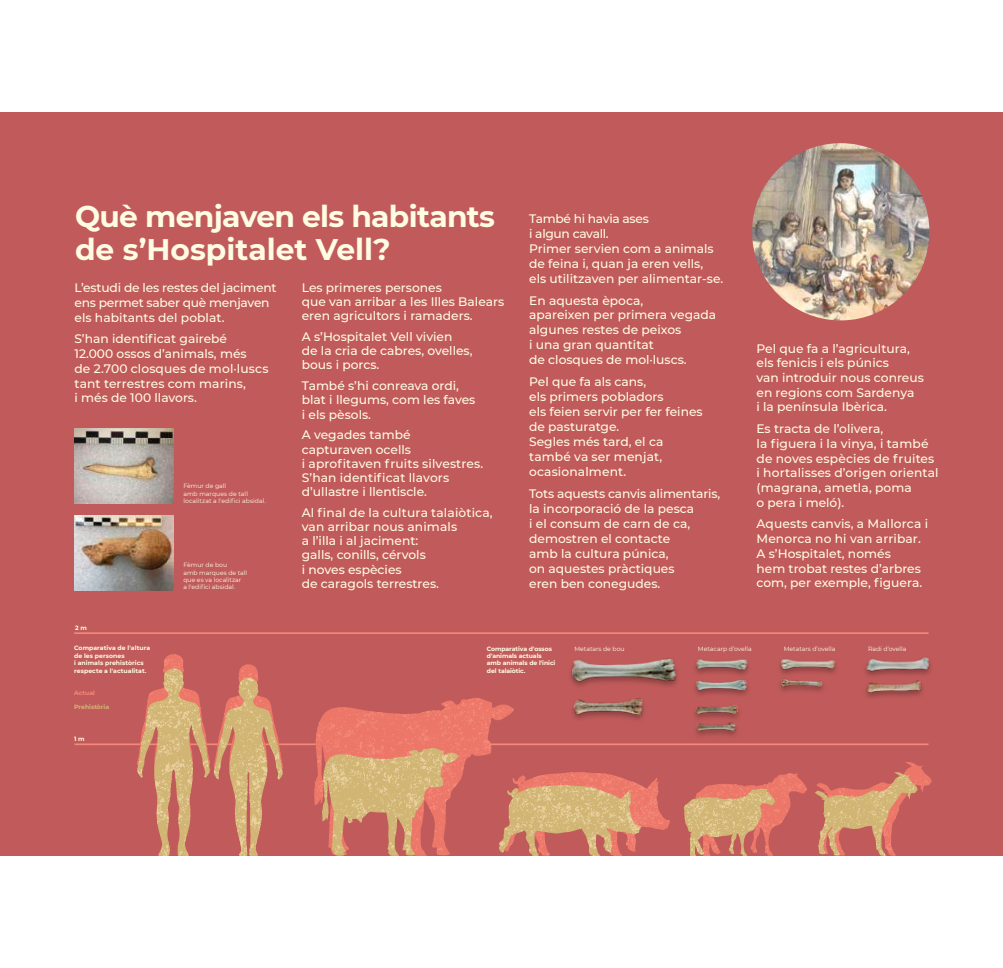
<style>
.page{position:relative;width:1003px;height:968px;background:#fff}
.page>*{position:absolute;margin:0;border:0;box-sizing:border-box;transform-origin:0 0}
.t1{font:700 29.75px/33.2px "Montserrat";letter-spacing:-.025em;color:#fffce4}
.t2{font:500 12.25px/14.9px "Montserrat";color:#fffce4}
.t3{font:6.12px/7.4px "Montserrat";color:#fffce4}
.t4{font:700 6.12px/7.4px "Montserrat";color:#fffce4}
.t5{font:700 6.12px "Montserrat";color:#d0b574}
.t6{font:700 6.12px "Montserrat";color:#f48879}
</style>
<div class="page">
<div style="left:0;top:112px;width:1002px;height:744px;background:#c15b5b"></div>
<hr style="left:74px;top:743px;width:854px;height:2px;background:#f48879">
<hr style="left:74px;top:632px;width:854px;height:2px;background:#f48879">
<div style="left:137px;top:653px;width:795px;height:203px;background:#c15b5b"></div>
<img style="left:137px;top:654px;width:55px;height:14px">
<svg style="left:137px;top:668px;width:781px;height:188px;background:#ce7865"></svg>
<img style="left:137px;top:668px;width:55px;height:187px">
<img style="left:751px;top:143px;width:178px;height:177px;border-radius:89px">
<img style="left:74px;top:515px;width:100px;height:75px">
<img style="left:74px;top:428px;width:100px;height:75px">
<img style="left:550px;top:642px;width:401px;height:111px">
<h1 class="t1" style="left:75px;top:199px;width:421px">Què menjaven els habitants de s’Hospitalet Vell?</h1>
<p class="t2" style="left:74px;top:280px;width:203px">L’estudi de les restes del jaciment ens permet saber què menjaven els habitants del poblat.</p>
<p class="t2" style="left:74px;top:331px;width:195px">S’han identificat gairebé<br>12.000 ossos d’animals, més<br>de 2.700 closques de mol·luscs tant terrestres com marins,<br>i més de 100 llavors.</p>
<p class="t3" style="left:183px;top:482px;width:84px">Fèmur de gall<br>amb marques de tall localitzat a l'edifici absidal.</p>
<p class="t4" style="left:75px;top:623px;width:13px">2 m</p>
<p class="t3" style="left:183px;top:561px;width:65px">Fèmur de bou<br>amb marques de tall que es va localitzar<br>a l'edifici absidal.</p>
<p class="t2" style="left:302px;top:280px;width:204px;line-height:14.2px">Les primeres persones<br>que van arribar a les Illes Balears eren agricultors i ramaders.</p>
<p class="t2" style="left:302px;top:329px;width:172px;line-height:14.2px">A s’Hospitalet Vell vivien<br>de la cria de cabres, ovelles, bous i porcs.</p>
<p class="t2" style="left:302px;top:378px;width:175px;line-height:14.2px">També s’hi conreava ordi, blat i llegums, com les faves i els pèsols.</p>
<p class="t2" style="left:302px;top:428px;width:183px;line-height:14.2px">A vegades també capturaven ocells<br>i aprofitaven fruits silvestres.<br>S’han identificat llavors d’ullastre i llentiscle.</p>
<p class="t2" style="left:302px;top:505px;width:192px;line-height:14.2px">Al final de la cultura talaiòtica, van arribar nous animals<br>a l’illa i al jaciment:<br>galls, conills, cérvols<br>i noves espècies<br>de caragols terrestres.</p>
<p class="t2" style="left:529px;top:211px;width:195px">També hi havia ases<br>i algun cavall.<br>Primer servien com a animals de feina i, quan ja eren vells, els utilitzaven per alimentar-se.</p>
<p class="t2" style="left:529px;top:292px;width:188px">En aquesta època,<br>apareixen per primera vegada algunes restes de peixos<br>i una gran quantitat<br>de closques de mol·luscs.</p>
<p class="t2" style="left:529px;top:374px;width:175px">Pel que fa als cans,<br>els primers pobladors<br>els feien servir per fer feines de pasturatge.<br>Segles més tard, el ca també va ser menjat, ocasionalment.</p>
<p class="t2" style="left:529px;top:486px;width:192px">Tots aquests canvis alimentaris, la incorporació de la pesca<br>i el consum de carn de ca, demostren el contacte<br>amb la cultura púnica,<br>on aquestes pràctiques<br>eren ben conegudes.</p>
<p class="t2" style="left:756px;top:341px;width:169px">Pel que fa a l’agricultura, els fenicis i els púnics<br>van introduir nous conreus en regions com Sardenya<br>i la península Ibèrica.</p>
<p class="t2" style="left:756px;top:421px;width:184px">Es tracta de l’olivera,<br>la figuera i la vinya, i també de noves espècies de fruites i hortalisses d’origen oriental (magrana, ametla, poma<br>o pera i meló).</p>
<p class="t2" style="left:756px;top:516px;width:173px">Aquests canvis, a Mallorca i<br>Menorca no hi van arribar.<br>A s’Hospitalet, només<br>hem trobat restes d’arbres com, per exemple, figuera.</p>
<p class="t4" style="left:74px;top:644px;width:78px">Comparativa de l'altura</p>
<p class="t3" style="left:783px;top:644px;width:53px">Metatars d’ovella</p>
<p class="t3" style="left:867px;top:644px;width:40px">Radi d’ovella</p>
<p class="t4" style="left:74px;top:652px;width:74px">de les persones<br>i animals prehistòrics respecte a l'actualitat.</p>
<p class="t6" style="left:74px;top:688px;width:22px">Actual</p>
<p class="t5" style="left:74px;top:703px;width:37px">Prehistòria</p>
<p class="t4" style="left:74px;top:734px;width:12px">1 m</p>
<p class="t4" style="left:486px;top:644px;width:67px">Comparativa d'ossos</p>
<p class="t3" style="left:574px;top:644px;width:52px">Metatars de bou</p>
<p class="t3" style="left:697px;top:644px;width:55px">Metacarp d’ovella</p>
<p class="t4" style="left:486px;top:652px;width:70px">d'animals actuals amb animals de l'inici del talaiòtic.</p>
</div>
